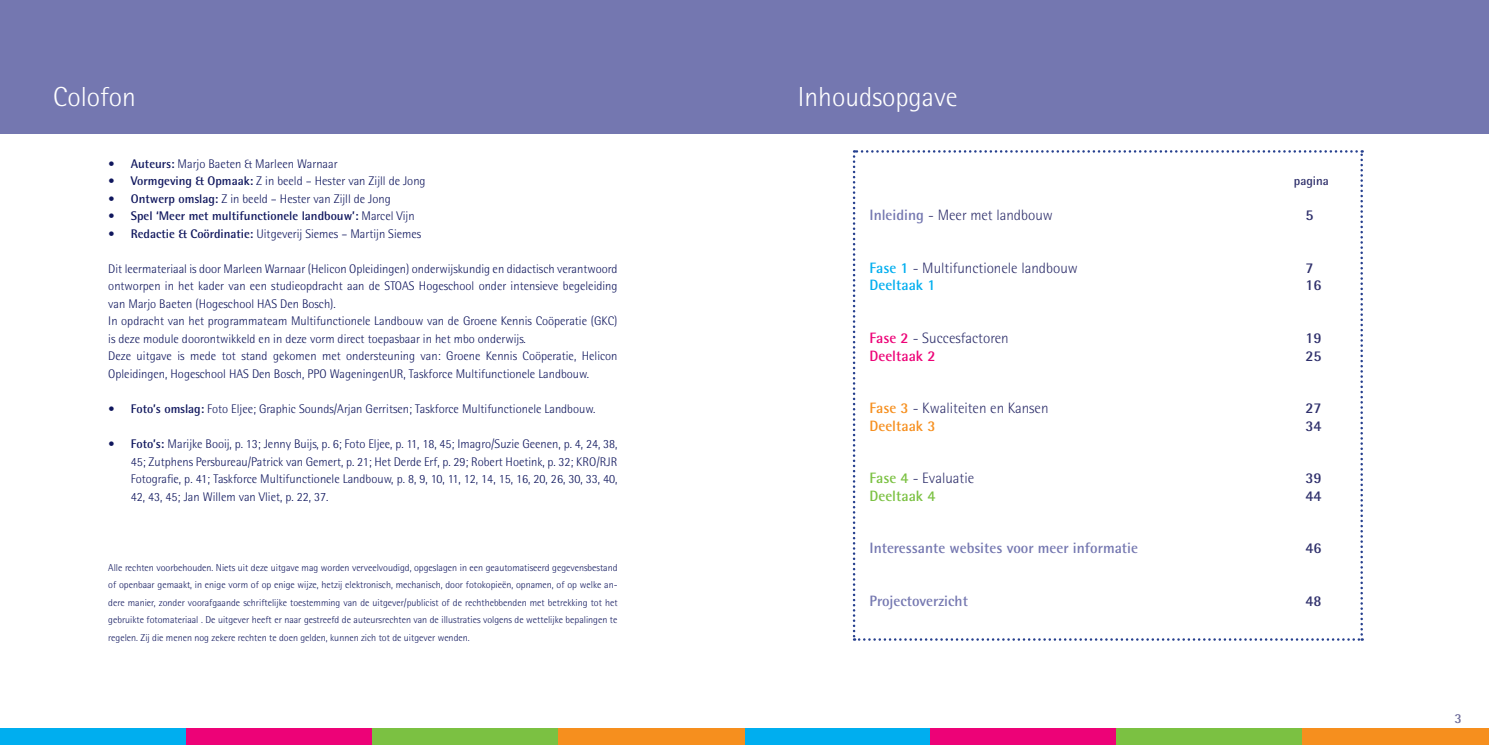
<style>
.page{position:relative;width:1489px;height:745px;background:#fff}
.page>*{position:absolute;margin:0;border:0;box-sizing:border-box;transform-origin:0 0}
.t1{font:300 27.5px "Rotis Semi Sans";color:#fff}
.t2{font:300 15px "Rotis Semi Sans";color:#2e2f6b}
.t3{font:700 15px "Rotis Semi Sans";color:#7477b0}
.t4{font:700 15px "Rotis Semi Sans";color:#2e2f6b}
.t5{font:700 15px "Rotis Semi Sans";color:#00aeef}
.t6{font:700 15px "Rotis Semi Sans";color:#ed0277}
.t7{font:700 15px "Rotis Semi Sans";color:#f68f1e}
.t8{font:700 15px "Rotis Semi Sans";color:#7bc142}
.t9{font:700 13.75px "Rotis Semi Sans";color:#6e6d9b}
.t10{font:300 12.5px/17.5px "Rotis Semi Sans";color:#0f165d;text-align:justify}
.t11{font:700 12.5px "Rotis Semi Sans";color:#0f165d}
.t12{font:700 12.5px "Rotis Semi Sans";color:#2e2f6b}
.t13{font:300 10px/17.5px "Rotis Semi Sans";color:#0f165d;text-align:justify}
.s1{font-weight:700}
.s2{font-weight:300}
.s3{font-weight:700;color:#7477b0}
.s4{font-weight:700;color:#00aeef}
.s5{font-weight:700;color:#ed0277}
.s6{font-weight:700;color:#f68f1e}
.s7{font-weight:700;color:#7bc142}
</style>
<div class="page">
<div style="left:0;top:0;width:1488px;height:134px;background:#7477b0"></div>
<div style="left:733px;top:728px;width:197px;height:16px;background:#00aeef"></div>
<div style="left:930px;top:728px;width:186px;height:16px;background:#ed0277"></div>
<div style="left:1116px;top:728px;width:186px;height:16px;background:#7bc142"></div>
<div style="left:1302px;top:728px;width:186px;height:16px;background:#f68f1e"></div>
<div style="left:0;top:728px;width:186px;height:16px;background:#00aeef"></div>
<div style="left:186px;top:728px;width:186px;height:16px;background:#ed0277"></div>
<div style="left:372px;top:728px;width:186px;height:16px;background:#7bc142"></div>
<div style="left:558px;top:728px;width:186px;height:16px;background:#f68f1e"></div>
<svg style="left:852px;top:150px;width:510px;height:490px"></svg>
<p class="t1" style="left:53px;top:81px;width:84px">Colofon</p>
<p class="t1" style="left:797px;top:81px;width:161px">Inhoudsopgave</p>
<p class="t10" style="left:108px;top:155px;width:231px"><span class="s1">• Auteurs:</span> Marjo Baeten &amp; Marleen Warnaar</p>
<p class="t10" style="left:108px;top:172px;width:319px"><span class="s1">• Vormgeving &amp; Opmaak:</span> Z in beeld – Hester van Zijll de Jong</p>
<p class="t10" style="left:108px;top:190px;width:284px"><span class="s1">• Ontwerp omslag:</span> Z in beeld – Hester van Zijll de Jong</p>
<p class="t11" style="left:108px;top:208px;width:308px">• Spel ‘Meer met multifunctionele landbouw’: <span class="s2">Marcel Vijn</span></p>
<p class="t10" style="left:108px;top:225px;width:314px"><span class="s1">• Redactie &amp; Coördinatie:</span> Uitgeverij Siemes – Martijn Siemes</p>
<p class="t10" style="left:108px;top:260px;width:510px">Dit leermateriaal is door Marleen Warnaar (Helicon Opleidingen) onderwijskundig en didactisch verantwoord ontworpen in het kader van een studieopdracht aan de STOAS Hogeschool onder intensieve begeleiding van Marjo Baeten (Hogeschool HAS Den Bosch).</p>
<p class="t10" style="left:108px;top:312px;width:510px">In opdracht van het programmateam Multifunctionele Landbouw van de Groene Kennis Coöperatie (GKC) is deze module doorontwikkeld en in deze vorm direct toepasbaar in het mbo onderwijs.</p>
<p class="t10" style="left:108px;top:347px;width:510px">Deze uitgave is mede tot stand gekomen met ondersteuning van: Groene Kennis Coöperatie, Helicon<br>Opleidingen, Hogeschool HAS Den Bosch, PPO WageningenUR, Taskforce Multifunctionele Landbouw.</p>
<p class="t10" style="left:108px;top:400px;width:488px"><span class="s1">• Foto’s omslag:</span> Foto Eljee; Graphic Sounds/Arjan Gerritsen; Taskforce Multifunctionele Landbouw.</p>
<p class="t10" style="left:131px;top:435px;width:488px;text-indent:-22px"><span class="s1">• Foto’s:</span> Marijke Booij, p. 13; Jenny Buijs, p. 6; Foto Eljee, p. 11, 18, 45; Imagro/Suzie Geenen, p. 4, 24, 38, 45; Zutphens Persbureau/Patrick van Gemert, p. 21; Het Derde Erf, p. 29; Robert Hoetink, p. 32; KRO/RJR Fotografie, p. 41; Taskforce Multifunctionele Landbouw, p. 8, 9, 10, 11, 12, 14, 15, 16, 20, 26, 30, 33, 40, 42, 43, 45; Jan Willem van Vliet, p. 22, 37.</p>
<p class="t13" style="left:108px;top:558px;width:510px">Alle rechten voorbehouden. Niets uit deze uitgave mag worden verveelvoudigd, opgeslagen in een geautomatiseerd gegevensbestand of openbaar gemaakt, in enige vorm of op enige wijze, hetzij elektronisch, mechanisch, door fotokopieën, opnamen, of op welke an&shy;dere manier, zonder voorafgaande schriftelijke toestemming van de uitgever/publicist of de rechthebbenden met betrekking tot het gebruikte fotomateriaal . De uitgever heeft er naar gestreefd de auteursrechten van de illustraties volgens de wettelijke bepalingen te regelen. Zij die menen nog zekere rechten te doen gelden, kunnen zich tot de uitgever wenden.</p>
<p class="t12" style="left:1293px;top:173px;width:37px">pagina</p>
<p class="t2" style="left:869px;top:206px;width:185px"><span class="s3">Inleiding</span> - Meer met landbouw</p>
<p class="t4" style="left:1305px;top:206px;width:10px">5</p>
<p class="t2" style="left:869px;top:259px;width:210px"><span class="s4">Fase 1</span> - Multifunctionele landbouw</p>
<p class="t4" style="left:1305px;top:258px;width:10px">7</p>
<p class="t5" style="left:869px;top:276px;width:67px">Deeltaak 1</p>
<p class="t4" style="left:1305px;top:276px;width:18px">16</p>
<p class="t2" style="left:869px;top:329px;width:141px"><span class="s5">Fase 2</span> - Succesfactoren</p>
<p class="t4" style="left:1305px;top:328px;width:18px">19</p>
<p class="t6" style="left:869px;top:346px;width:67px">Deeltaak 2</p>
<p class="t4" style="left:1305px;top:346px;width:18px">25</p>
<p class="t2" style="left:869px;top:399px;width:180px"><span class="s6">Fase 3</span> - Kwaliteiten en Kansen</p>
<p class="t4" style="left:1305px;top:398px;width:18px">27</p>
<p class="t7" style="left:869px;top:416px;width:67px">Deeltaak 3</p>
<p class="t4" style="left:1305px;top:416px;width:18px">34</p>
<p class="t2" style="left:869px;top:469px;width:106px"><span class="s7">Fase 4</span> - Evaluatie</p>
<p class="t4" style="left:1305px;top:468px;width:18px">39</p>
<p class="t8" style="left:869px;top:486px;width:67px">Deeltaak 4</p>
<p class="t4" style="left:1305px;top:486px;width:18px">44</p>
<p class="t3" style="left:869px;top:538px;width:270px">Interessante websites voor meer informatie</p>
<p class="t4" style="left:1305px;top:538px;width:18px">46</p>
<p class="t3" style="left:869px;top:591px;width:100px">Projectoverzicht</p>
<p class="t4" style="left:1305px;top:591px;width:18px">48</p>
<p class="t9" style="left:1454px;top:709px;width:9px">3</p>
</div>
